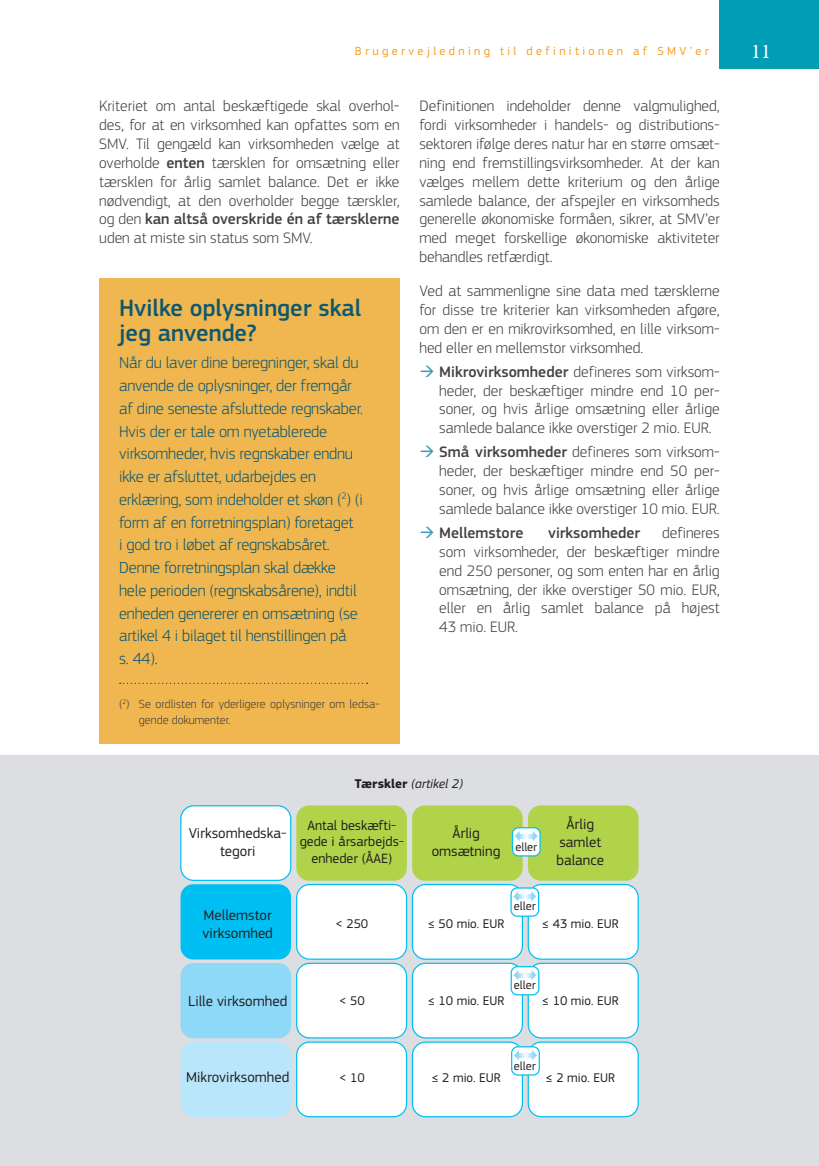
<style>
.page{position:relative;width:819px;height:1166px;background:#fff}
.page>*{position:absolute;margin:0;border:0;box-sizing:border-box;transform-origin:0 0}
.box_title{font:500 24.5px/24.5px "EC Square Sans Pro";color:#0d5870}
.t1{font:21px "Garamond Premr Pro";color:#fff}
.box_body{font:300 16.62px/22.8px "EC Square Sans Pro";letter-spacing:-.01em;color:#0d5870}
.body{font:300 15.75px/18.9px "EC Square Sans Pro";color:#414042;text-align:justify}
.t2{font:500 15.75px "EC Square Sans Pro";color:#414042}
.table_body_p11{font:14.88px/17.8px "EC Square Sans Pro";color:#231f20;text-align:center}
.table_body_p11-2{font:14px/16.8px "EC Square Sans Pro";color:#231f20;text-align:center}
.table_body_p11-3{font:13.12px "EC Square Sans Pro";color:#231f20}
.table_title_p11{font:italic 13.12px "EC Square Sans Pro";color:#231f20}
.footnotes{font:300 12.25px/15.8px "EC Square Sans Pro";color:#414042}
.t3{font:12.25px "EC Square Sans Pro";letter-spacing:.275em;color:#f99d1c}
.t4{font:12.25px "EC Square Sans Pro";color:#231f20}
.s1{font-weight:500}
.s2{color:#3e9cb8}
.s3{font-weight:700;font-style:normal}
</style>
<div class="page">
<div style="left:719px;top:0;width:100px;height:68px;background:#009db5"></div>
<div style="left:0;top:756px;width:819px;height:410px;background:#dcdee1"></div>
<div style="left:99px;top:278px;width:300px;height:466px;background:#f0b64f"></div>
<svg style="left:120px;top:683px;width:247px;height:1px"></svg>
<div style="left:180px;top:884px;width:111px;height:75px;background:#00c0f3;border-radius:13px"></div>
<div style="left:180px;top:963px;width:111px;height:75px;background:#8ed8f8;border-radius:13px"></div>
<div style="left:180px;top:1042px;width:111px;height:75px;background:#b9e6fa;border-radius:13px"></div>
<div style="left:296px;top:805px;width:111px;height:76px;background:#b1d34a;border-radius:13px"></div>
<div style="left:296px;top:884px;width:110px;height:75px;background:#fff;border-radius:13px"></div>
<div style="left:296px;top:884px;width:111px;height:76px;border:1px solid #00c0f3;border-radius:13px"></div>
<div style="left:181px;top:806px;width:110px;height:74px;background:#fff;border-radius:13px"></div>
<div style="left:180px;top:805px;width:111px;height:76px;border:1px solid #00c0f3;border-radius:13px"></div>
<div style="left:296px;top:963px;width:110px;height:75px;background:#fff;border-radius:13px"></div>
<div style="left:296px;top:962px;width:111px;height:76px;border:1px solid #00c0f3;border-radius:13px"></div>
<div style="left:296px;top:1042px;width:110px;height:75px;background:#fff;border-radius:13px"></div>
<div style="left:296px;top:1041px;width:111px;height:76px;border:1px solid #00c0f3;border-radius:13px"></div>
<div style="left:412px;top:805px;width:110px;height:76px;background:#b1d34a;border-radius:13px"></div>
<div style="left:412px;top:884px;width:110px;height:75px;background:#fff;border-radius:13px"></div>
<div style="left:412px;top:884px;width:111px;height:76px;border:1px solid #00c0f3;border-radius:13px"></div>
<div style="left:412px;top:963px;width:110px;height:75px;background:#fff;border-radius:13px"></div>
<div style="left:412px;top:962px;width:111px;height:76px;border:1px solid #00c0f3;border-radius:13px"></div>
<div style="left:412px;top:1042px;width:110px;height:75px;background:#fff;border-radius:13px"></div>
<div style="left:412px;top:1041px;width:111px;height:76px;border:1px solid #00c0f3;border-radius:13px"></div>
<div style="left:528px;top:805px;width:110px;height:76px;background:#b1d34a;border-radius:13px"></div>
<div style="left:528px;top:884px;width:110px;height:75px;background:#fff;border-radius:13px"></div>
<div style="left:527px;top:884px;width:111px;height:76px;border:1px solid #00c0f3;border-radius:13px"></div>
<div style="left:528px;top:963px;width:110px;height:75px;background:#fff;border-radius:13px"></div>
<div style="left:527px;top:962px;width:111px;height:76px;border:1px solid #00c0f3;border-radius:13px"></div>
<div style="left:528px;top:1042px;width:110px;height:75px;background:#fff;border-radius:13px"></div>
<div style="left:527px;top:1041px;width:111px;height:76px;border:1px solid #00c0f3;border-radius:13px"></div>
<div style="left:511px;top:966px;width:28px;height:29px;background:#fff;border-radius:6px"></div>
<div style="left:510px;top:966px;width:29px;height:29px;border:1px solid #00c0f3;border-radius:6px"></div>
<svg style="left:513px;top:970px;width:5px;height:10px"></svg>
<svg style="left:531px;top:970px;width:5px;height:10px"></svg>
<div style="left:511px;top:1047px;width:28px;height:28px;background:#fff;border-radius:6px"></div>
<div style="left:511px;top:1046px;width:29px;height:29px;border:1px solid #00c0f3;border-radius:6px"></div>
<svg style="left:514px;top:1050px;width:5px;height:10px"></svg>
<svg style="left:532px;top:1050px;width:5px;height:10px"></svg>
<div style="left:511px;top:888px;width:27px;height:28px;background:#fff;border-radius:6px"></div>
<div style="left:510px;top:887px;width:29px;height:30px;border:1px solid #00c0f3;border-radius:6px"></div>
<div style="left:512px;top:828px;width:28px;height:28px;background:#fff;border-radius:6px"></div>
<div style="left:512px;top:827px;width:28px;height:29px;border:1px solid #00c0f3;border-radius:6px"></div>
<svg style="left:517px;top:973px;width:15px;height:4px"></svg>
<svg style="left:517px;top:1053px;width:16px;height:4px"></svg>
<svg style="left:518px;top:894px;width:13px;height:4px"></svg>
<svg style="left:513px;top:892px;width:5px;height:9px"></svg>
<svg style="left:531px;top:891px;width:5px;height:10px"></svg>
<svg style="left:514px;top:832px;width:5px;height:9px"></svg>
<svg style="left:532px;top:831px;width:6px;height:10px"></svg>
<svg style="left:518px;top:834px;width:15px;height:4px"></svg>
<p class="t3" style="left:355px;top:44px;width:355px">Brugervejledning til definitionen af SMV’er</p>
<h2 class="t1" style="left:750px;top:39px;width:22px">11</h2>
<p class="body" style="left:99px;top:96px;width:302px">Kriteriet om antal beskæftigede skal overhol&shy;des, for at en virksomhed kan opfattes som en SMV. Til gengæld kan virksomheden vælge at overholde <span class="s1">enten</span> tærsklen for omsætning eller tærsklen for årlig samlet balance. Det er ikke nødvendigt, at den overholder begge tærskler, og den <span class="s1">kan altså overskride én af tærsklerne </span>uden at miste sin status som SMV.</p>
<p class="box_title" style="left:119px;top:296px;width:244px">Hvilke oplysninger skal jeg anvende?</p>
<p class="box_body" style="left:119px;top:351px;width:246px">Når du laver dine beregninger, skal du anvende de oplysninger, der fremgår af dine seneste afsluttede regnskaber.<br>Hvis der er tale om nyetablerede virksomheder, hvis regnskaber endnu ikke er afsluttet, udarbejdes en erklæring, som indeholder et skøn (<sup>2</sup>) (i form af en forretningsplan) foretaget<br>i god tro i løbet af regnskabsåret.<br>Denne forretningsplan skal dække hele perioden (regnskabsårene), indtil enheden genererer en omsætning (se artikel 4 i bilaget til henstillingen på<br>s. 44).</p>
<p class="footnotes" style="left:139px;top:696px;width:242px;text-indent:-20px">(<sup>2</sup>) Se ordlisten for yderligere oplysninger om ledsa&shy;gende dokumenter.</p>
<p class="body" style="left:419px;top:96px;width:302px">Definitionen indeholder denne valgmulighed, fordi virksomheder i handels- og distributions&shy;sektoren ifølge deres natur har en større omsæt&shy;ning end fremstillingsvirksomheder. At der kan vælges mellem dette kriterium og den årlige samlede balance, der afspejler en virksomheds generelle økonomiske formåen, sikrer, at SMV’er med meget forskellige økonomiske aktiviteter behandles retfærdigt.</p>
<p class="body" style="left:419px;top:281px;width:302px">Ved at sammenligne sine data med tærsklerne for disse tre kriterier kan virksomheden afgøre, om den er en mikrovirksomhed, en lille virksom&shy;hed eller en mellemstor virksomhed.</p>
<p class="body" style="left:439px;top:362px;width:282px;text-indent:-20px"><span class="s2">→</span> <span class="s1">Mikrovirksomheder</span> defineres som virksom&shy;heder, der beskæftiger mindre end 10 per&shy;soner, og hvis årlige omsætning eller årlige samlede balance ikke overstiger 2 mio. EUR.</p>
<p class="body" style="left:439px;top:442px;width:282px;text-indent:-20px"><span class="s2">→</span> <span class="s1">Små virksomheder</span> defineres som virksom&shy;heder, der beskæftiger mindre end 50 per&shy;soner, og hvis årlige omsætning eller årlige samlede balance ikke overstiger 10 mio. EUR.</p>
<p class="t2" style="left:419px;top:523px;width:105px"><span class="s2">→</span> Mellemstore</p>
<p class="t2" style="left:548px;top:523px;width:93px">virksomheder</p>
<p class="body" style="left:439px;top:523px;width:282px;text-indent:223px">defineres som virksomheder, der beskæftiger mindre end 250 personer, og som enten har en årlig omsætning, der ikke overstiger 50 mio. EUR, eller en årlig samlet balance på højest 43 mio. EUR.</p>
<p class="table_title_p11" style="left:355px;top:776px;width:110px"><span class="s3">Tærskler</span> (artikel 2)</p>
<p class="table_body_p11" style="left:189px;top:824px;width:99px">Virksomhedska&shy;tegori</p>
<p class="table_body_p11-2" style="left:300px;top:817px;width:106px">Antal beskæfti&shy;gede i årsarbejds&shy;enheder (ÅAE)</p>
<p class="table_body_p11" style="left:431px;top:824px;width:70px">Årlig omsætning</p>
<p class="table_body_p11" style="left:556px;top:815px;width:49px">Årlig samlet balance</p>
<p class="t4" style="left:515px;top:840px;width:23px">eller</p>
<p class="t4" style="left:514px;top:899px;width:23px">eller</p>
<p class="table_body_p11" style="left:203px;top:906px;width:72px;text-align:left">Mellemstor virksomhed</p>
<p class="table_body_p11-3" style="left:335px;top:916px;width:34px">&lt; 250</p>
<p class="table_body_p11-3" style="left:427px;top:916px;width:78px">≤ 50 mio. EUR</p>
<p class="table_body_p11-3" style="left:542px;top:916px;width:78px">≤ 43 mio. EUR</p>
<p class="t4" style="left:514px;top:978px;width:23px">eller</p>
<p class="table_body_p11" style="left:188px;top:992px;width:101px">Lille virksomhed</p>
<p class="table_body_p11-3" style="left:339px;top:993px;width:27px">&lt; 50</p>
<p class="table_body_p11-3" style="left:427px;top:993px;width:78px">≤ 10 mio. EUR</p>
<p class="table_body_p11-3" style="left:542px;top:993px;width:78px">≤ 10 mio. EUR</p>
<p class="t4" style="left:514px;top:1059px;width:23px">eller</p>
<p class="table_body_p11" style="left:186px;top:1068px;width:105px">Mikrovirksomhed</p>
<p class="table_body_p11-3" style="left:339px;top:1070px;width:27px">&lt; 10</p>
<p class="table_body_p11-3" style="left:431px;top:1070px;width:71px">≤ 2 mio. EUR</p>
<p class="table_body_p11-3" style="left:545px;top:1070px;width:71px">≤ 2 mio. EUR</p>
</div>
